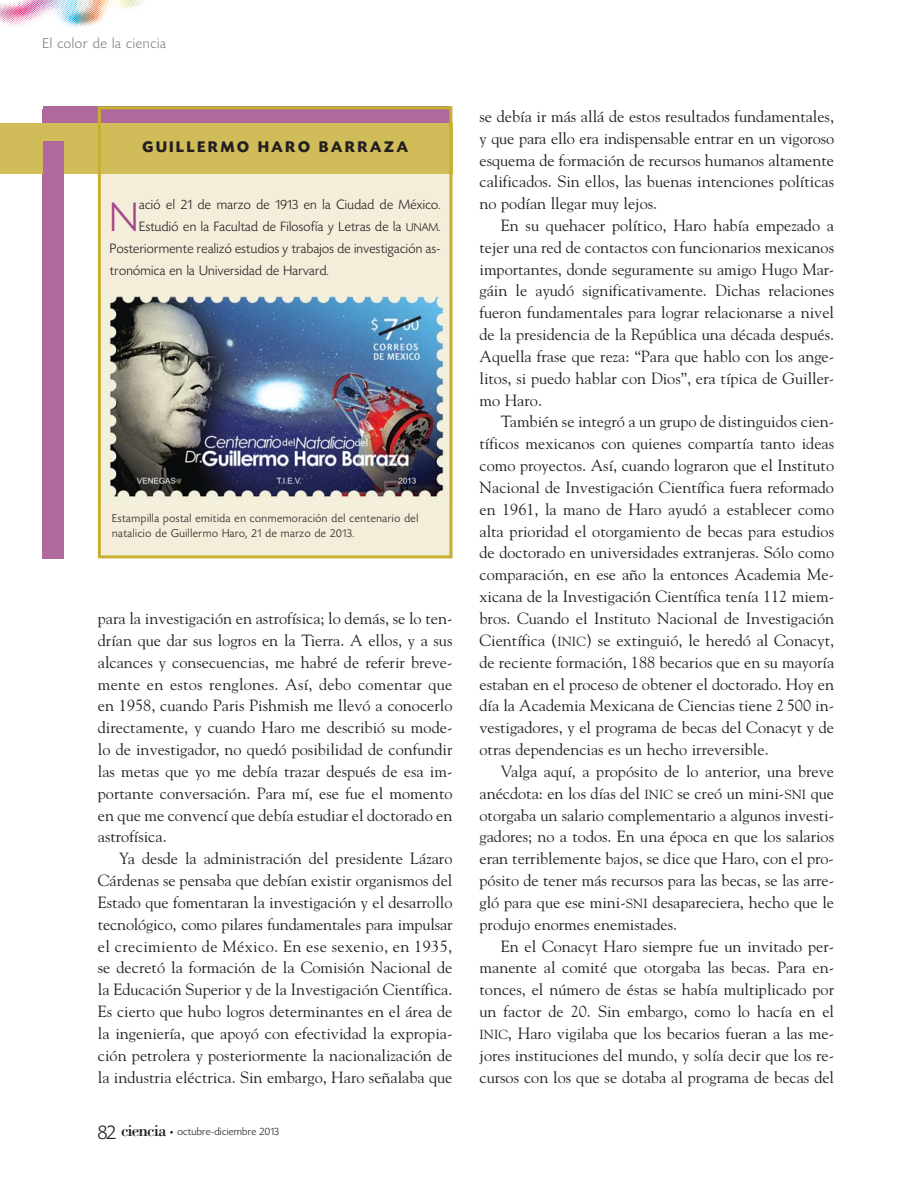
<style>
.page{position:relative;width:915px;height:1191px;background:#fff}
.page>*{position:absolute;margin:0;border:0;box-sizing:border-box;transform-origin:0 0}
.t1{font:300 43.35px "Today HEF";color:#a2468a}
.t2{font:17.25px "Bodoni";letter-spacing:-.05em;color:#231f20}
.t3{font:16.2px/21.8px "Goudy";color:#231f20;text-align:justify}
.t4{font:700 16.2px "Today HEF";letter-spacing:.17em;color:#231f20}
.t5{font:300 15px "Today HEF";letter-spacing:.045em;color:#808285}
.t6{font:300 14.25px "Today HEF";letter-spacing:.025em;color:#231f20}
.t7{font:300 12px/15px "Today HEF";letter-spacing:.045em;color:#231f20}
.t8{font:300 11.25px "Today HEF";letter-spacing:.025em;color:#231f20}
.s1{font-size:12px}
.s2{font-family:"Today HEF";font-weight:300;font-size:21px}
.s3{font-family:"Officina Sans";font-weight:400;font-size:7.5px}
.s4{font-size:13.05px}
</style>
<div class="page">
<svg style="left:7px;top:9px;width:16px;height:6px"></svg>
<div style="left:98px;top:146px;width:354px;height:411px;background:#f3edd9"></div>
<div style="left:43px;top:109px;width:21px;height:449px;background:#b0699c"></div>
<div style="left:43px;top:106px;width:406px;height:33px;background:#b0699c"></div>
<div style="left:0;top:123px;width:452px;height:50px;background:#d0bc58"></div>
<div style="left:98px;top:106px;width:354px;height:452px;border:3px solid #c6af31"></div>
<div style="left:43px;top:141px;width:21px;height:51px;background:#b0699c"></div>
<img style="left:109px;top:294px;width:336px;height:208px">
<p class="t5" style="left:43px;top:37px;width:125px">El color de la ciencia</p>
<p class="t4" style="left:142px;top:141px;width:267px">GUILLERMO HARO BARRAZA</p>
<h1 class="t1" style="left:110px;top:200px;width:30px">N</h1>
<p class="t6" style="left:139px;top:199px;width:302px">ació el 21 de marzo de 1913 en la Ciudad de México.</p>
<p class="t6" style="left:139px;top:221px;width:302px">Estudió en la Facultad de Filosofía y Letras de la <span class="s1">UNAM</span>.</p>
<p class="t6" style="left:110px;top:243px;width:332px">Posteriormente realizó estudios y trabajos de investigación as-</p>
<p class="t6" style="left:110px;top:265px;width:220px">tronómica en la Universidad de Harvard.</p>
<p class="t7" style="left:112px;top:511px;width:307px">Estampilla postal emitida en conmemoración del centenario del natalicio de Guillermo Haro, 21 de marzo de 2013.</p>
<p class="t3" style="left:98px;top:609px;width:356px">para la investigación en astrofísica; lo demás, se lo ten&shy;drían que dar sus logros en la Tierra. A ellos, y a sus alcances y consecuencias, me habré de referir breve&shy;mente en estos renglones. Así, debo comentar que en 1958, cuando Paris Pishmish me llevó a conocerlo directamente, y cuando Haro me describió su mode&shy;lo de investigador, no quedó posibilidad de confundir las metas que yo me debía trazar después de esa im&shy;portante conversación. Para mí, ese fue el momento en que me convencí que debía estudiar el doctorado en astrofísica.</p>
<p class="t3" style="left:98px;top:849px;width:356px;text-indent:21px">Ya desde la administración del presidente Lázaro Cárdenas se pensaba que debían existir organismos del Estado que fomentaran la investigación y el desarrollo tecnológico, como pilares fundamentales para impulsar el crecimiento de México. En ese sexenio, en 1935, se decretó la formación de la Comisión Nacional de la Educación Superior y de la Investigación Científica.<br>Es cierto que hubo logros determinantes en el área de la ingeniería, que apoyó con efectividad la expropia&shy;ción petrolera y posteriormente la nacionalización de la industria eléctrica. Sin embargo, Haro señalaba que</p>
<p class="t2" style="left:98px;top:1122px;width:70px"><span class="s2">82</span> ciencia</p>
<p class="t8" style="left:170px;top:1127px;width:111px"><span class="s3">•</span> octubre-diciembre 2013</p>
<p class="t3" style="left:479px;top:107px;width:356px">se debía ir más allá de estos resultados fundamentales, y que para ello era indispensable entrar en un vigoroso esquema de formación de recursos humanos altamente calificados. Sin ellos, las buenas intenciones políticas no podían llegar muy lejos.</p>
<p class="t3" style="left:479px;top:216px;width:356px;text-indent:21px">En su quehacer político, Haro había empezado a tejer una red de contactos con funcionarios mexicanos importantes, donde seguramente su amigo Hugo Mar&shy;gáin le ayudó significativamente. Dichas relaciones fueron fundamentales para lograr relacionarse a nivel de la presidencia de la República una década después.<br>Aquella frase que reza: “Para que hablo con los ange&shy;litos, si puedo hablar con Dios”, era típica de Guiller&shy;mo Haro.</p>
<p class="t3" style="left:479px;top:412px;width:356px;text-indent:21px">También se integró a un grupo de distinguidos cien&shy;tíficos mexicanos con quienes compartía tanto ideas como proyectos. Así, cuando lograron que el Instituto Nacional de Investigación Científica fuera reformado en 1961, la mano de Haro ayudó a establecer como alta prioridad el otorgamiento de becas para estudios de doctorado en universidades extranjeras. Sólo como comparación, en ese año la entonces Academia Me&shy;xicana de la Investigación Científica tenía 112 miem&shy;bros. Cuando el Instituto Nacional de Investigación Científica (<span class="s4">INIC</span>) se extinguió, le heredó al Conacyt, de reciente formación, 188 becarios que en su mayoría estaban en el proceso de obtener el doctorado. Hoy en día la Academia Mexicana de Ciencias tiene 2 500 in&shy;vestigadores, y el programa de becas del Conacyt y de otras dependencias es un hecho irreversible.</p>
<p class="t3" style="left:479px;top:761px;width:356px;text-indent:21px">Valga aquí, a propósito de lo anterior, una breve anécdota: en los días del <span class="s4">INIC</span> se creó un mini-<span class="s4">SNI</span> que otorgaba un salario complementario a algunos investi&shy;gadores; no a todos. En una época en que los salarios eran terriblemente bajos, se dice que Haro, con el pro&shy;pósito de tener más recursos para las becas, se las arre&shy;gló para que ese mini-<span class="s4">SNI</span> desapareciera, hecho que le produjo enormes enemistades.</p>
<p class="t3" style="left:479px;top:936px;width:356px;text-indent:21px">En el Conacyt Haro siempre fue un invitado per&shy;manente al comité que otorgaba las becas. Para en&shy;tonces, el número de éstas se había multiplicado por un factor de 20. Sin embargo, como lo hacía en el <span class="s4">INIC</span>, Haro vigilaba que los becarios fueran a las me&shy;jores instituciones del mundo, y solía decir que los re&shy;cursos con los que se dotaba al programa de becas del</p>
</div>
